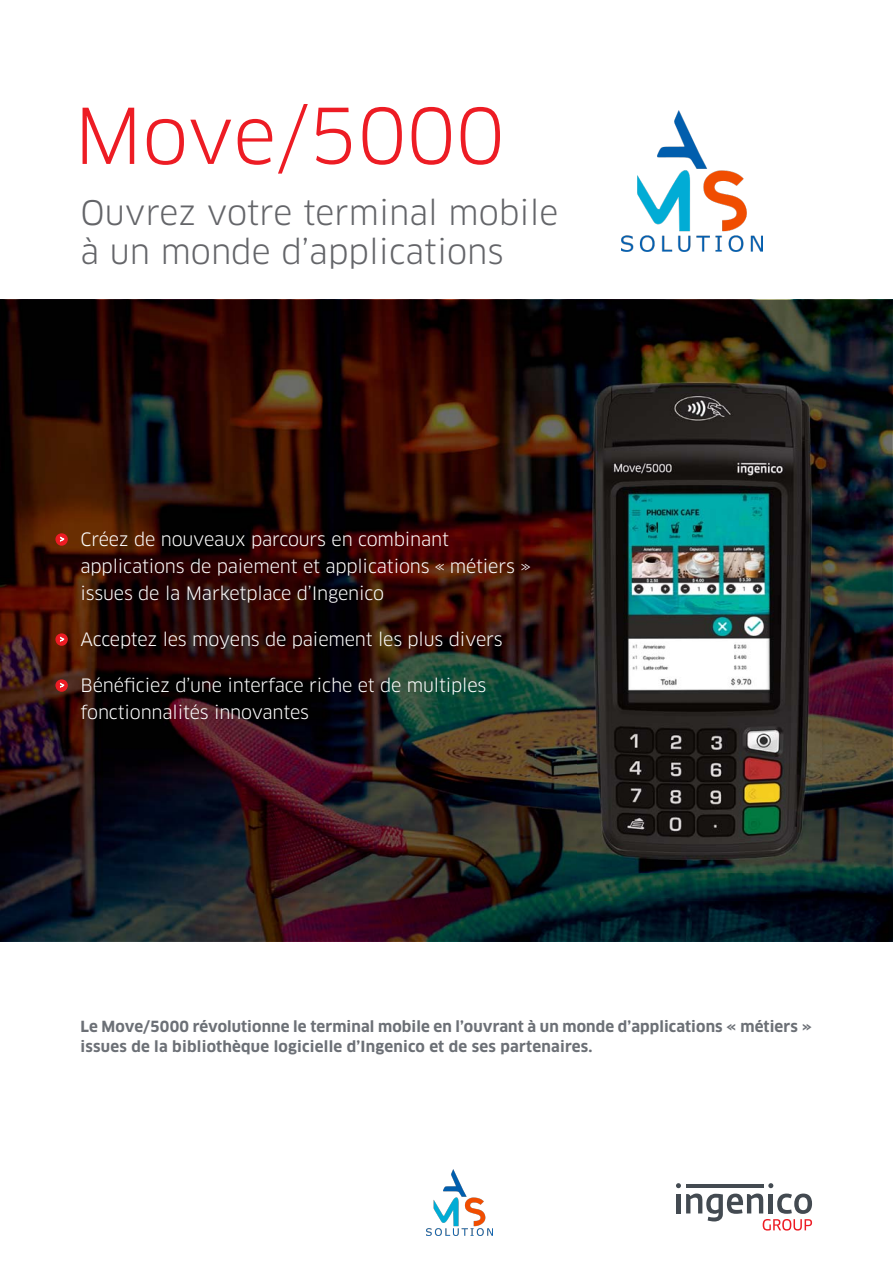
<style>
.page{position:relative;width:893px;height:1263px;background:#fff}
.page>*{position:absolute;margin:0;border:0;box-sizing:border-box;transform-origin:0 0}
.t1{font:75px "Clan Pro";color:#ed1c24}
.t2{font:33px/39.6px "Clan Pro";color:#646569}
.t3{font:18px/27px "Clan Pro";letter-spacing:-.01em;color:#fff}
.t4{font:700 15px/19.5px "Clan Pro";letter-spacing:.005em;color:#6c7076}
</style>
<div class="page">
<img style="left:0;top:300px;width:892px;height:642px">
<img style="left:581px;top:373px;width:273px;height:528px">
<img style="left:577px;top:371px;width:245px;height:501px">
<svg style="left:55px;top:633px;width:13px;height:13px"></svg>
<svg style="left:55px;top:679px;width:13px;height:13px"></svg>
<svg style="left:55px;top:533px;width:13px;height:13px"></svg>
<div style="left:676px;top:1194px;width:5px;height:19px;background:#434a51"></div>
<hr style="left:686px;top:1184px;width:77px;height:3px;background:#434a51">
<svg style="left:676px;top:1183px;width:5px;height:5px"></svg>
<svg style="left:768px;top:1183px;width:5px;height:5px"></svg>
<svg style="left:686px;top:1194px;width:126px;height:37px"></svg>
<img style="left:622px;top:111px;width:141px;height:141px">
<img style="left:426px;top:1170px;width:66px;height:66px">
<h1 class="t1" style="left:74px;top:102px;width:432px">Move/5000</h1>
<h2 class="t2" style="left:81px;top:195px;width:479px">Ouvrez votre terminal mobile à un monde d’applications</h2>
<p class="t3" style="left:81px;top:527px;width:452px">Créez de nouveaux parcours en combinant applications de paiement et applications « métiers » issues de la Marketplace d’Ingenico</p>
<p class="t3" style="left:81px;top:627px;width:424px">Acceptez les moyens de paiement les plus divers</p>
<p class="t3" style="left:81px;top:673px;width:407px">Bénéficiez d’une interface riche et de multiples fonctionnalités innovantes</p>
<p class="t4" style="left:81px;top:1018px;width:733px">Le Move/5000 révolutionne le terminal mobile en l’ouvrant à un monde d’applications « métiers » issues de la bibliothèque logicielle d’Ingenico et de ses partenaires.</p>
</div>
